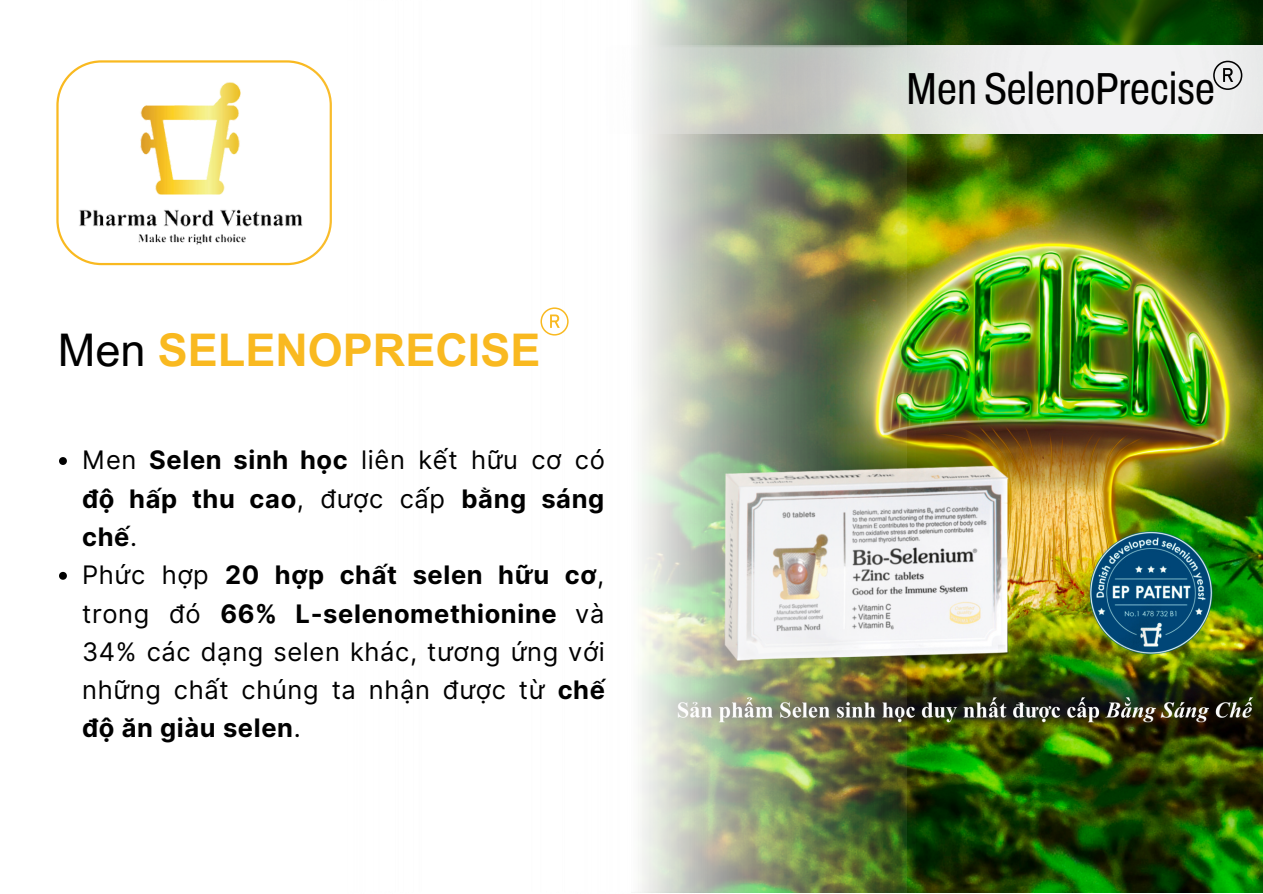
<style>
.page{position:relative;width:1263px;height:894px;background:#fff}
.page>*{position:absolute;margin:0;border:0;box-sizing:border-box;transform-origin:0 0}
.t1{font:700 45px "Arial MT Pro";color:#f9b920}
.t2{font:45px "Archivo Condensed";color:#000}
.t3{font:25.5px/38.2px "Inter";letter-spacing:.025em;color:#000;text-align:justify}
.t4{font:700 25.5px/38.2px "Inter";letter-spacing:.025em;color:#000;text-align:justify}
.s1{font-weight:400;color:#000}
.s2{font-weight:400}
.s3{font-weight:700}
</style>
<div class="page">
<img style="left:915px;top:0;width:348px;height:892px">
<svg style="left:56px;top:60px;width:249px;height:205px"></svg>
<img style="left:78px;top:78px;width:227px;height:167px">
<img style="left:305px;top:0;width:601px;height:893px">
<img style="left:577px;top:45px;width:685px;height:88px">
<svg style="left:59px;top:457px;width:8px;height:8px"></svg>
<svg style="left:59px;top:571px;width:8px;height:8px"></svg>
<svg style="left:1213px;top:61px;width:29px;height:29px"></svg>
<svg style="left:540px;top:307px;width:29px;height:28px"></svg>
<p class="t1" style="left:58px;top:333px;width:484px"><span class="s1">Men</span> SELENOPRECISE</p>
<p class="t4" style="left:82px;top:441px;width:524px"><span class="s2">Men</span> Selen sinh học <span class="s2">liên kết hữu cơ có </span>độ hấp thu cao<span class="s2">, được cấp</span> bằng sáng chế<span class="s2">.</span></p>
<p class="t3" style="left:82px;top:555px;width:524px">Phức hợp <span class="s3">20 hợp chất selen hữu cơ</span>, trong đó <span class="s3">66% L-selenomethionine</span> và 34% các dạng selen khác, tương ứng với những chất chúng ta nhận được từ <span class="s3">chế độ ăn giàu selen</span>.</p>
<p class="t2" style="left:906px;top:65px;width:310px">Men SelenoPrecise</p>
</div>
